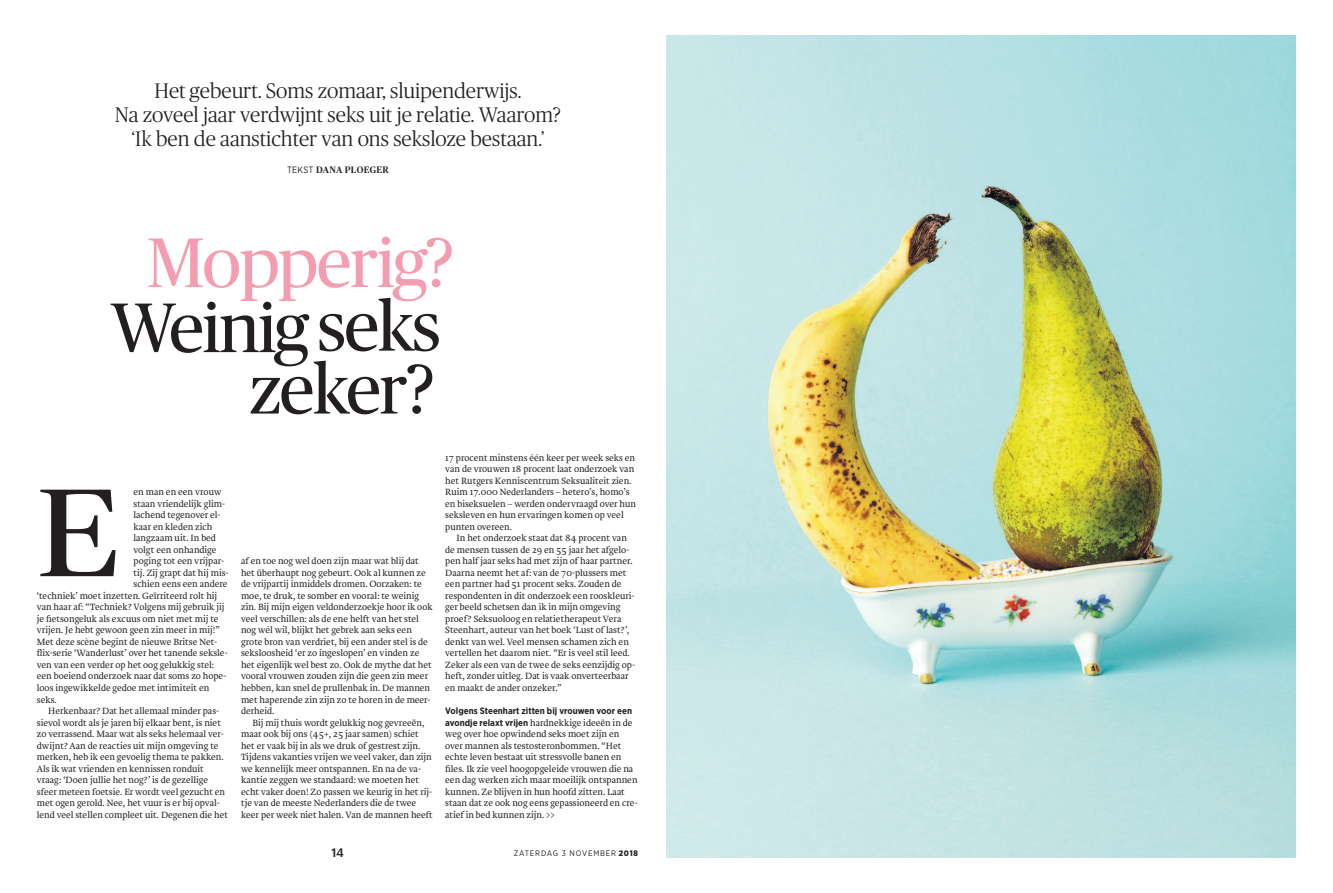
<style>
.page{position:relative;width:1333px;height:893px;background:#fff}
.page>*{position:absolute;margin:0;border:0;box-sizing:border-box;transform-origin:0 0}
.t1{font:124.8px "Publico Headline";color:#231f20;scale:1.14 1}
.t2{font:70px/61.4px "Publico Headline";letter-spacing:-.025em;color:#231f20;text-align:right}
.t3{font:70px "Publico Headline";letter-spacing:-.025em;color:#f59db0}
.t4{font:300 21px/24px "Publico Headline";color:#231f20;text-align:center}
.t5{font:500 12px "Graphik";color:#231f20}
.t6{font:300 9.4px/11.5px "Brioni Std";color:#231f20}
.t7{font:500 9.4px "Publico Headline";letter-spacing:.035em;color:#231f20}
.t8{font:700 9.2px "Gotham Narrow";color:#231f20}
.t9{font:8px "Gotham Narrow";letter-spacing:.1em;color:#231f20}
.s1{font-family:"Gotham Narrow";font-weight:400;font-size:9.2px}
.s2{font-family:"Gotham Narrow";font-weight:700;font-size:9.2px}
.s3{font-weight:900}
</style>
<div class="page">
<img style="left:666px;top:35px;width:629px;height:822px">
<h3 class="t4" style="left:115px;top:80px;width:448px">Het gebeurt. Soms zomaar, sluipenderwijs.<br>Na zoveel jaar verdwijnt seks uit je relatie. Waarom? ‘Ik ben de aanstichter van ons seksloze bestaan.’</h3>
<p class="t7" style="left:287px;top:166px;width:103px"><span class="s1">TEKST</span> DANA PLOEGER</p>
<h2 class="t3" style="left:147px;top:234px;width:309px">Mopperig?</h2>
<h2 class="t2" style="left:111px;top:302px;width:331px">Weinigseks zeker?</h2>
<h1 class="t1" style="left:37px;top:482px;width:74px">E</h1>
<p class="t6" style="left:133px;top:488px;width:89px">en man en een vrouw</p>
<p class="t6" style="left:133px;top:499px;width:93px">staan vriendelijk glim-</p>
<p class="t6" style="left:133px;top:511px;width:88px">lachend tegenover el-</p>
<p class="t6" style="left:133px;top:522px;width:80px">kaar en kleden zich</p>
<p class="t6" style="left:133px;top:534px;width:84px">langzaam uit. In bed</p>
<p class="t6" style="left:133px;top:545px;width:84px">volgt een onhandige</p>
<p class="t6" style="left:133px;top:557px;width:92px">poging tot een vrijpar-</p>
<p class="t6" style="left:133px;top:568px;width:97px">tij. Zij grapt dat hij mis-</p>
<p class="t6" style="left:133px;top:580px;width:96px">schien eens een andere</p>
<p class="t6" style="left:37px;top:591px;width:182px">‘techniek’ moet inzetten. Geïrriteerd rolt hij</p>
<p class="t6" style="left:37px;top:603px;width:189px">van haar af: “Techniek? Volgens mij gebruik jij</p>
<p class="t6" style="left:37px;top:614px;width:183px">je fietsongeluk als excuus om niet met mij te</p>
<p class="t6" style="left:37px;top:626px;width:184px">vrijen. Je hebt gewoon geen zin meer in mij!”</p>
<p class="t6" style="left:37px;top:637px;width:182px">Met deze scène begint de nieuwe Britse Net-</p>
<p class="t6" style="left:37px;top:649px;width:192px">flix-serie ‘Wanderlust’ over het tanende seksle-</p>
<p class="t6" style="left:37px;top:660px;width:179px">ven van een verder op het oog gelukkig stel:</p>
<p class="t6" style="left:37px;top:672px;width:191px">een boeiend onderzoek naar dat soms zo hope-</p>
<p class="t6" style="left:37px;top:683px;width:174px">loos ingewikkelde gedoe met intimiteit en</p>
<p class="t6" style="left:37px;top:695px;width:21px">seks.</p>
<p class="t6" style="left:48px;top:706px;width:173px">Herkenbaar? Dat het allemaal minder pas-</p>
<p class="t6" style="left:37px;top:718px;width:186px">sievol wordt als je jaren bij elkaar bent, is niet</p>
<p class="t6" style="left:37px;top:729px;width:188px">zo verrassend. Maar wat als seks helemaal ver-</p>
<p class="t6" style="left:37px;top:741px;width:183px">dwijnt? Aan de reacties uit mijn omgeving te</p>
<p class="t6" style="left:37px;top:752px;width:188px">merken, heb ik een gevoelig thema te pakken.</p>
<p class="t6" style="left:37px;top:764px;width:168px">Als ik wat vrienden en kennissen ronduit</p>
<p class="t6" style="left:37px;top:775px;width:173px">vraag: ‘Doen jullie het nog?’ is de gezellige</p>
<p class="t6" style="left:37px;top:787px;width:190px">sfeer meteen foetsie. Er wordt veel gezucht en</p>
<p class="t6" style="left:37px;top:798px;width:184px">met ogen gerold. Nee, het vuur is er bij opval-</p>
<p class="t6" style="left:37px;top:810px;width:193px">lend veel stellen compleet uit. Degenen die het</p>
<p class="t6" style="left:241px;top:557px;width:193px">af en toe nog wel doen zijn maar wat blij dat het überhaupt nog gebeurt. Ook al kunnen ze de vrijpartij inmiddels dromen. Oorzaken: te moe, te druk, te somber en vooral: te weinig zin. Bij mijn eigen veldonderzoekje hoor ik ook veel verschillen: als de ene helft van het stel nog wél wil, blijkt het gebrek aan seks een grote bron van verdriet, bij een ander stel is de seksloosheid ‘er zo ingeslopen’ en vinden ze het eigenlijk wel best zo. Ook de mythe dat het vooral vrouwen zouden zijn die geen zin meer hebben, kan snel de prullenbak in. De mannen met haperende zin zijn zo te horen in de meer&shy;derheid.</p>
<p class="t6" style="left:241px;top:718px;width:193px;text-indent:11px">Bij mij thuis wordt gelukkig nog gevreeën, maar ook bij ons (45+, 25 jaar samen) schiet het er vaak bij in als we druk of gestrest zijn.<br>Tijdens vakanties vrijen we veel vaker, dan zijn we kennelijk meer ontspannen. En na de va&shy;kantie zeggen we standaard: we moeten het echt vaker doen! Zo passen we keurig in het rij&shy;tje van de meeste Nederlanders die de twee keer per week niet halen. Van de mannen heeft</p>
<p class="t6" style="left:445px;top:453px;width:192px">17 procent minstens één keer per week seks en van de vrouwen 18 procent laat onderzoek van het Rutgers Kenniscentrum Seksualiteit zien.<br>Ruim 17.000 Nederlanders – hetero’s, homo’s en biseksuelen – werden ondervraagd over hun seksleven en hun ervaringen komen op veel punten overeen.</p>
<p class="t6" style="left:445px;top:534px;width:191px;text-indent:11px">In het onderzoek staat dat 84 procent van de mensen tussen de 29 en 55 jaar het afgelo&shy;pen half jaar seks had met zijn of haar partner.<br>Daarna neemt het af: van de 70-plussers met een partner had 51 procent seks. Zouden de respondenten in dit onderzoek een rooskleuri&shy;ger beeld schetsen dan ik in mijn omgeving proef? Seksuoloog en relatietherapeut Vera Steenhart, auteur van het boek ‘Lust of last?’, denkt van wel. Veel mensen schamen zich en vertellen het daarom niet. “Er is veel stil leed.<br>Zeker als een van de twee de seks eenzijdig op&shy;heft, zonder uitleg. Dat is vaak onverteerbaar en maakt de ander onzeker.”</p>
<p class="t8" style="left:445px;top:707px;width:188px">Volgens Steenhart zitten bij vrouwen voor een</p>
<p class="t6" style="left:445px;top:718px;width:194px"><span class="s2">avondje relaxt vrijen</span> hardnekkige ideeën in de weg over hoe opwindend seks moet zijn en over mannen als testosteronbommen. “Het echte leven bestaat uit stressvolle banen en files. Ik zie veel hoogopgeleide vrouwen die na een dag werken zich maar moeilijk ontspannen kunnen. Ze blijven in hun hoofd zitten. Laat staan dat ze ook nog eens gepassioneerd en cre&shy;atief in bed kunnen zijn. &gt;&gt;</p>
<p class="t5" style="left:331px;top:848px;width:14px">14</p>
<p class="t9" style="left:513px;top:850px;width:126px">ZATERDAG 3 NOVEMBER <span class="s3">2018</span></p>
</div>
